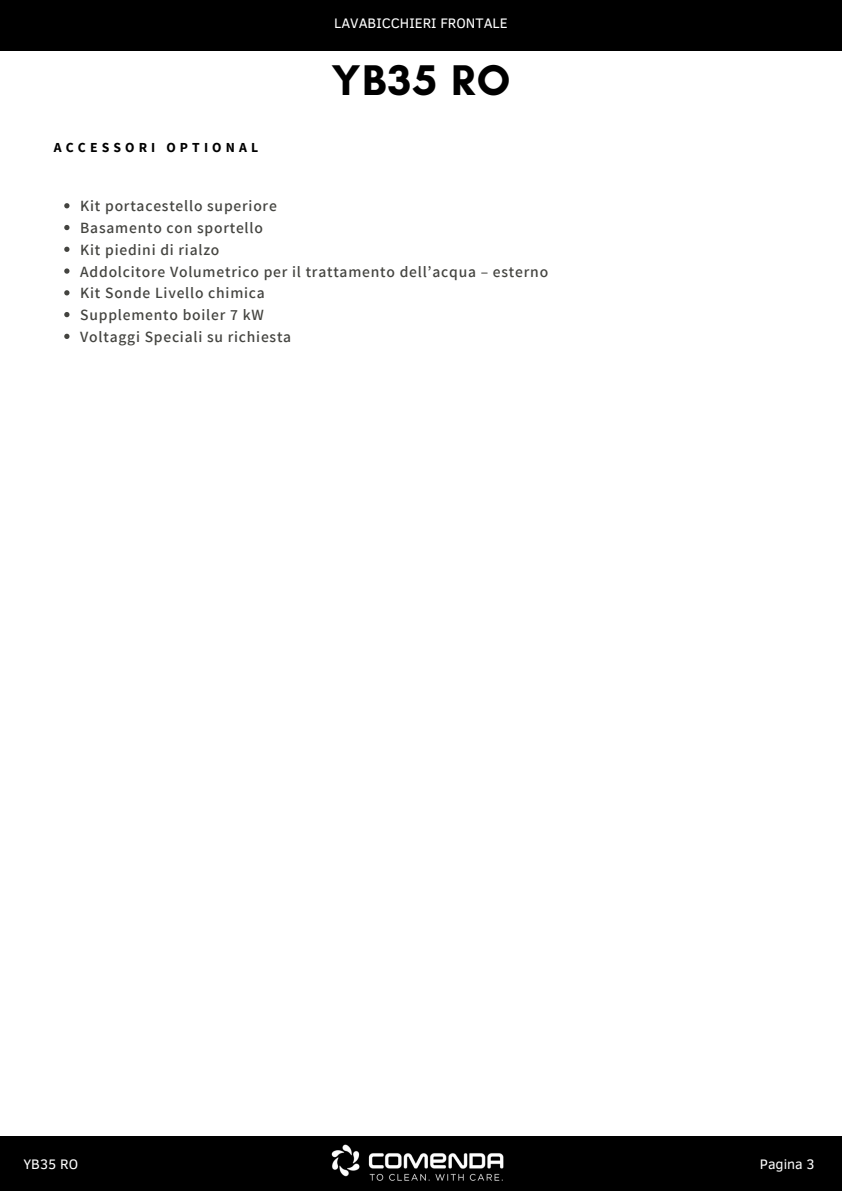
<style>
.page{position:relative;width:842px;height:1191px;background:#fff}
.page>*{position:absolute;margin:0;border:0;box-sizing:border-box;transform-origin:0 0}
.t1{font:700 43.7px "Glacial Indifference";letter-spacing:.035em;color:#000}
.t2{font:600 15.6px "Assistant";letter-spacing:.05em;color:#444440}
.t3{font:14.1px "Clear Sans";color:#fff}
.t4{font:700 13.8px "Source Sans Pro";letter-spacing:.3em;color:#000}
</style>
<div class="page">
<div style="left:0;top:1136px;width:842px;height:54px;background:#000"></div>
<img style="left:331px;top:1144px;width:173px;height:37px">
<div style="left:0;top:0;width:842px;height:51px;background:#000"></div>
<svg style="left:64px;top:203px;width:5px;height:5px"></svg>
<svg style="left:64px;top:225px;width:5px;height:5px"></svg>
<svg style="left:64px;top:247px;width:5px;height:5px"></svg>
<svg style="left:64px;top:268px;width:5px;height:6px"></svg>
<svg style="left:64px;top:290px;width:5px;height:5px"></svg>
<svg style="left:64px;top:312px;width:5px;height:5px"></svg>
<svg style="left:64px;top:334px;width:5px;height:5px"></svg>
<p class="t3" style="left:334px;top:13px;width:175px">LAVABICCHIERI FRONTALE</p>
<p class="t4" style="left:54px;top:138px;width:206px">ACCESSORI OPTIONAL</p>
<p class="t1" style="left:331px;top:54px;width:180px">YB35 RO</p>
<p class="t2" style="left:80px;top:195px;width:198px">Kit portacestello superiore</p>
<p class="t2" style="left:80px;top:217px;width:184px">Basamento con sportello</p>
<p class="t2" style="left:80px;top:239px;width:141px">Kit piedini di rialzo</p>
<p class="t2" style="left:80px;top:261px;width:469px">Addolcitore Volumetrico per il trattamento dell’acqua – esterno</p>
<p class="t2" style="left:80px;top:282px;width:186px">Kit Sonde Livello chimica</p>
<p class="t2" style="left:80px;top:304px;width:185px">Supplemento boiler 7 kW</p>
<p class="t2" style="left:80px;top:326px;width:212px">Voltaggi Speciali su richiesta</p>
<p class="t3" style="left:23px;top:1153px;width:56px">YB35 RO</p>
<h2 class="t3" style="left:760px;top:1153px;width:57px">Pagina 3</h2>
</div>
